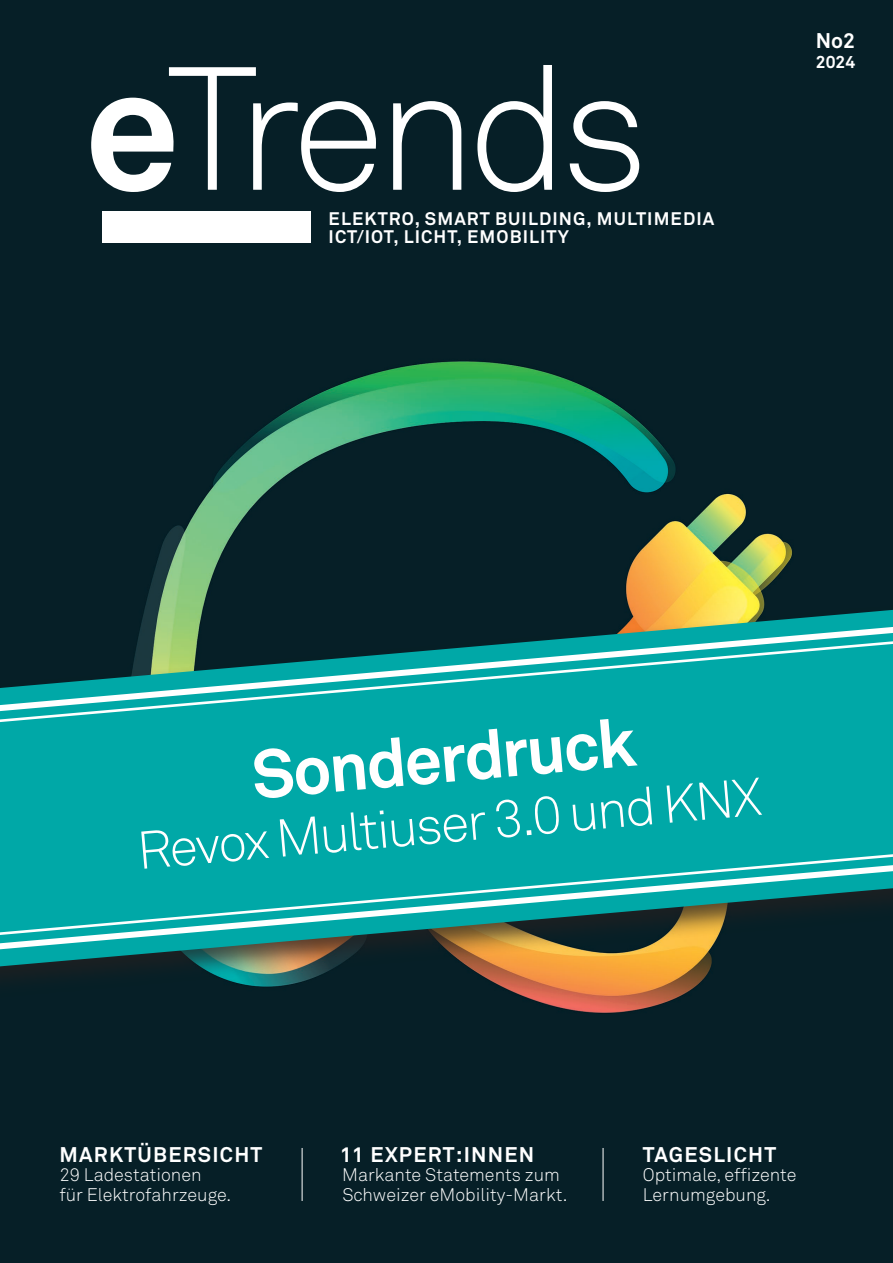
<style>
.page{position:relative;width:893px;height:1263px;background:#061f27}
.page>*{position:absolute;margin:0;border:0;box-sizing:border-box;transform-origin:0 0}
.t1{font:300 172.8px "Akkurat Std";letter-spacing:-.05em;color:#fff}
.t2{font:700 67.5px "Akkurat Std";color:#fff}
.t3{font:300 52.5px "Akkurat Std";color:#fff}
.t4{font:700 21px "Akkurat Std";letter-spacing:.06em;color:#fff}
.t5{font:300 18px/19.5px "Akkurat Std";color:#fff}
.t6{font:700 18px/18px "Akkurat Std";letter-spacing:.06em;color:#fff}
.t7{font:700 17.25px "Akkurat Std";color:#fff}
.s1{font-weight:700}
</style>
<div class="page">
<hr style="left:302px;top:1148px;width:1px;height:53px;background:#fff">
<hr style="left:603px;top:1148px;width:1px;height:53px;background:#fff">
<div style="left:103px;top:211px;width:208px;height:31px;background:#fff"></div>
<div style="left:0;top:600px;width:893px;height:400px;background:#231f20;opacity:.75"></div>
<svg style="left:0;top:610px;width:893px;height:356px;background:#089c98"></svg>
<svg style="left:0;top:619px;width:893px;height:16px;background:#25534b"></svg>
<svg style="left:0;top:941px;width:893px;height:16px;background:#50694f"></svg>
<svg style="left:0;top:635px;width:893px;height:94px;background:#1b9997"></svg>
<svg style="left:0;top:847px;width:893px;height:94px;background:#1f9996"></svg>
<h1 class="t1" style="left:84px;top:27px;width:566px"><span class="s1">e</span>Trends</h1>
<p class="t6" style="left:329px;top:210px;width:387px">ELEKTRO, SMART BUILDING, MULTIMEDIA<br>ICT/IOT, LICHT, EMOBILITY</p>
<p class="t4" style="left:816px;top:28px;width:41px">No2</p>
<p class="t7" style="left:816px;top:51px;width:41px">2024</p>
<h2 class="t2" style="left:248px;top:733px;width:387px;rotate:-5deg">Sonderdruck</h2>
<h3 class="t3" style="left:135px;top:820px;width:628px;rotate:-5deg">Revox Multiuser 3.0 und KNX</h3>
<p class="t4" style="left:60px;top:1141px;width:204px">MARKTÜBERSICHT</p>
<p class="t5" style="left:60px;top:1166px;width:173px">29 Ladestationen<br>für Elektrofahrzeuge.</p>
<p class="t4" style="left:340px;top:1141px;width:196px">11 EXPERT:INNEN</p>
<p class="t5" style="left:342px;top:1166px;width:227px">Markante Statements zum<br>Schweizer eMobility-Markt.</p>
<p class="t4" style="left:643px;top:1141px;width:135px">TAGESLICHT</p>
<p class="t5" style="left:643px;top:1166px;width:155px">Optimale, effizente<br>Lernumgebung.</p>
</div>
